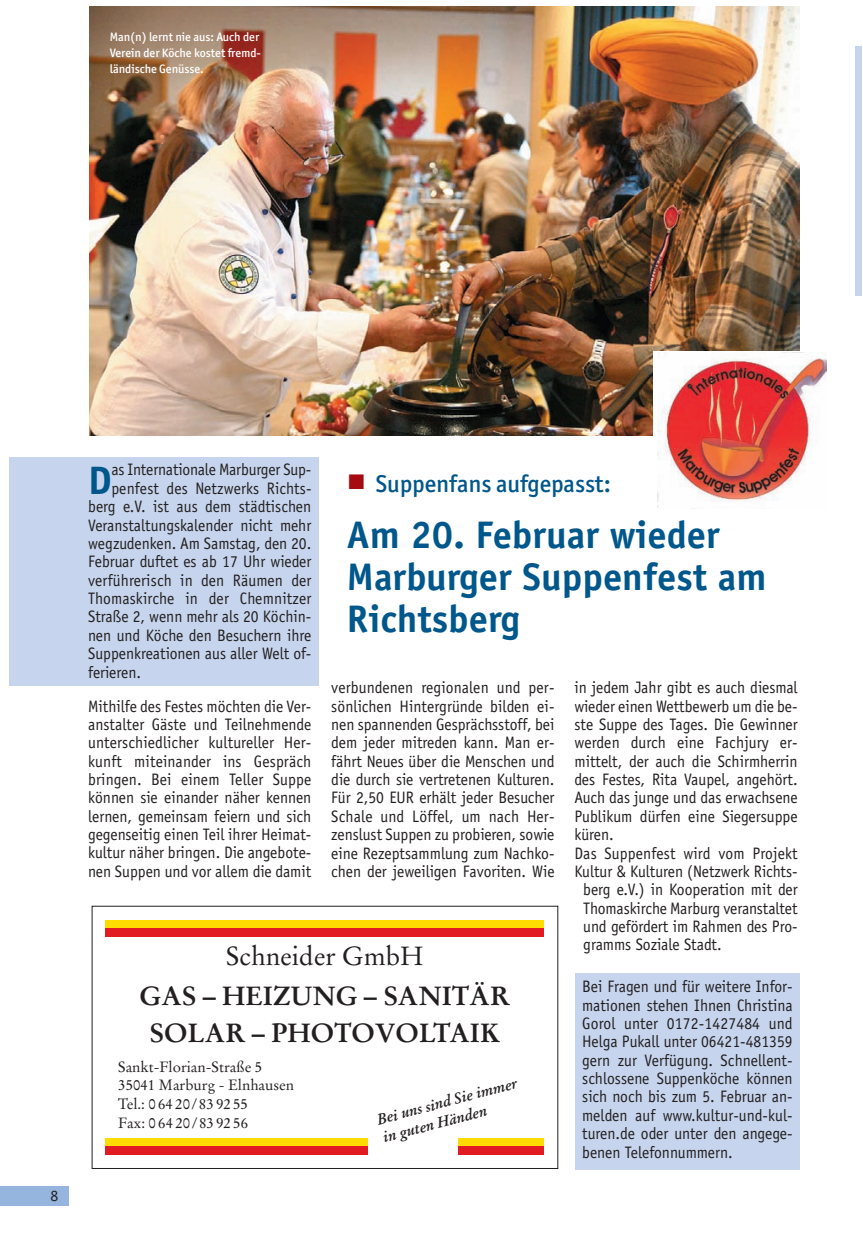
<style>
.page{position:relative;width:863px;height:1234px;background:#fff}
.page>*{position:absolute;margin:0;border:0;box-sizing:border-box;transform-origin:0 0}
.t1{font:700 39.73px "Officina Sans";color:#00578b}
.t2{font:700 38.5px/42px "Officina Sans";color:#00578b}
.t3{font:700 26.25px/39.9px "Stempel Garamond";color:#231f20;text-align:center}
.t4{font:500 24.5px "Officina San ITC";color:#00578b}
.t5{font:21px "Zapf Dingbats";color:#a70b12}
.t6{font:16.62px/18.4px "Officina Sans";color:#231f20;text-align:justify;scale:.94 1}
.t7{font:15.75px "Officina Sans";color:#231f20}
.t8{font:14.88px/18.7px "Stempel Garamond";color:#231f20}
.t9{font:italic 700 14.88px/18.7px "Stempel Garamond";color:#231f20}
.t10{font:500 12.25px/15.8px "Officina San ITC";color:#fff}
.s1{font-weight:400}
</style>
<div class="page">
<div style="left:855px;top:47px;width:6px;height:249px;background:#c6d5ed"></div>
<div style="left:9px;top:457px;width:309px;height:229px;background:#c6d5ed"></div>
<div style="left:0;top:1186px;width:68px;height:20px;background:#95b5de"></div>
<img style="left:90px;top:6px;width:709px;height:429px">
<div style="left:92px;top:1138px;width:466px;height:8px;background:#ffdc01"></div>
<div style="left:92px;top:1146px;width:466px;height:9px;background:#e21a21"></div>
<div style="left:92px;top:920px;width:466px;height:8px;background:#ffdc01"></div>
<div style="left:92px;top:928px;width:466px;height:8px;background:#e21a21"></div>
<div style="left:368px;top:1130px;width:89px;height:25px;background:#fff"></div>
<div style="left:92px;top:906px;width:13px;height:263px;background:#fff"></div>
<div style="left:545px;top:906px;width:13px;height:263px;background:#fff"></div>
<div style="left:92px;top:906px;width:466px;height:263px;border:1px solid #231f20"></div>
<div style="left:654px;top:350px;width:173px;height:158px;background:#fff"></div>
<img style="left:657px;top:352px;width:169px;height:156px">
<div style="left:575px;top:973px;width:224px;height:197px;background:#c6d5ed"></div>
<p class="t10" style="left:110px;top:30px;width:153px">Man(n) lernt nie aus: Auch der<br>Verein der Köche kostet fremd&shy;ländische Genüsse.</p>
<p class="t7" style="left:50px;top:1189px;width:9px">8</p>
<p class="t1" style="left:88px;top:465px;width:25px">D</p>
<p class="t6" style="left:111px;top:462px;width:214px">as Internationale Marburger Sup-</p>
<p class="t4" style="left:375px;top:473px;width:237px">Suppenfans aufgepasst:</p>
<p class="t2" style="left:347px;top:517px;width:421px">Am 20. Februar wieder<br>Marburger Suppenfest am<br>Richtsberg</p>
<p class="t5" style="left:348px;top:472px;width:17px">■</p>
<p class="t6" style="left:111px;top:480px;width:214px">penfest des Netzwerks Richts-</p>
<p class="t6" style="left:88px;top:499px;width:239px">berg e.V. ist aus dem städtischen</p>
<p class="t6" style="left:88px;top:517px;width:239px">Veranstaltungskalender nicht mehr</p>
<p class="t6" style="left:88px;top:535px;width:239px">wegzudenken. Am Samstag, den 20.</p>
<p class="t6" style="left:88px;top:554px;width:239px">Februar duftet es ab 17 Uhr wieder</p>
<p class="t6" style="left:88px;top:572px;width:239px">verführerisch in den Räumen der</p>
<p class="t6" style="left:88px;top:591px;width:239px">Thomaskirche in der Chemnitzer</p>
<p class="t6" style="left:88px;top:609px;width:239px">Straße 2, wenn mehr als 20 Köchin-</p>
<p class="t6" style="left:88px;top:627px;width:239px">nen und Köche den Besuchern ihre</p>
<p class="t6" style="left:88px;top:646px;width:239px">Suppenkreationen aus aller Welt of-</p>
<p class="t6" style="left:88px;top:664px;width:58px">ferieren.</p>
<p class="t6" style="left:88px;top:698px;width:239px">Mithilfe des Festes möchten die Ver&shy;anstalter Gäste und Teilnehmende unterschiedlicher kultureller Her&shy;kunft miteinander ins Gespräch bringen. Bei einem Teller Suppe können sie einander näher kennen lernen, gemeinsam feiern und sich gegenseitig einen Teil ihrer Heimat&shy;kultur näher bringen. Die angebote&shy;nen Suppen und vor allem die damit</p>
<p class="t6" style="left:331px;top:680px;width:239px">verbundenen regionalen und per&shy;sönlichen Hintergründe bilden ei&shy;nen spannenden Gesprächsstoff, bei dem jeder mitreden kann. Man er&shy;fährt Neues über die Menschen und die durch sie vertretenen Kulturen.<br>Für 2,50 EUR erhält jeder Besucher Schale und Löffel, um nach Her&shy;zenslust Suppen zu probieren, sowie eine Rezeptsammlung zum Nachko&shy;chen der jeweiligen Favoriten. Wie</p>
<p class="t6" style="left:574px;top:680px;width:239px">in jedem Jahr gibt es auch diesmal</p>
<p class="t6" style="left:574px;top:698px;width:239px">wieder einen Wettbewerb um die be-</p>
<p class="t6" style="left:574px;top:716px;width:239px">ste Suppe des Tages. Die Gewinner</p>
<p class="t6" style="left:574px;top:735px;width:239px">werden durch eine Fachjury er-</p>
<p class="t6" style="left:574px;top:753px;width:239px">mittelt, der auch die Schirmherrin</p>
<p class="t6" style="left:574px;top:771px;width:239px">des Festes, Rita Vaupel, angehört.</p>
<p class="t6" style="left:574px;top:790px;width:239px">Auch das junge und das erwachsene</p>
<p class="t6" style="left:574px;top:808px;width:239px">Publikum dürfen eine Siegersuppe</p>
<p class="t6" style="left:574px;top:827px;width:43px">küren.</p>
<p class="t6" style="left:574px;top:845px;width:239px">Das Suppenfest wird vom Projekt</p>
<p class="t6" style="left:574px;top:863px;width:239px">Kultur &amp; Kulturen (Netzwerk Richts-</p>
<p class="t6" style="left:583px;top:882px;width:230px">berg e.V.) in Kooperation mit der</p>
<p class="t6" style="left:583px;top:900px;width:230px">Thomaskirche Marburg veranstaltet</p>
<p class="t6" style="left:583px;top:918px;width:230px">und gefördert im Rahmen des Pro-</p>
<p class="t6" style="left:583px;top:937px;width:149px">gramms Soziale Stadt.</p>
<p class="t3" style="left:140px;top:939px;width:372px"><span class="s1">Schneider GmbH<br></span>GAS – HEIZUNG – SANITÄR</p>
<p class="t3" style="left:149px;top:1015px;width:352px">SOLAR – PHOTOVOLTAIK</p>
<p class="t8" style="left:118px;top:1058px;width:177px">Sankt-Florian-Straße 5<br>35041 Marburg - Elnhausen<br>Tel.: 0 64 20/83 92 55<br>Fax: 0 64 20/83 92 56</p>
<p class="t6" style="left:582px;top:979px;width:225px">Bei Fragen und für weitere Infor&shy;mationen stehen Ihnen Christina Gorol unter 0172-1427484 und Helga Pukall unter 06421-481359 gern zur Verfügung. Schnellent&shy;schlossene Suppenköche können sich noch bis zum 5. Februar an&shy;melden auf www.kultur-und-kul&shy;turen.de oder unter den angege&shy;benen Telefonnummern.</p>
<p class="t9" style="left:375px;top:1112px;width:146px;rotate:-15deg">Bei uns sind Sie immer in guten Händen</p>
</div>
